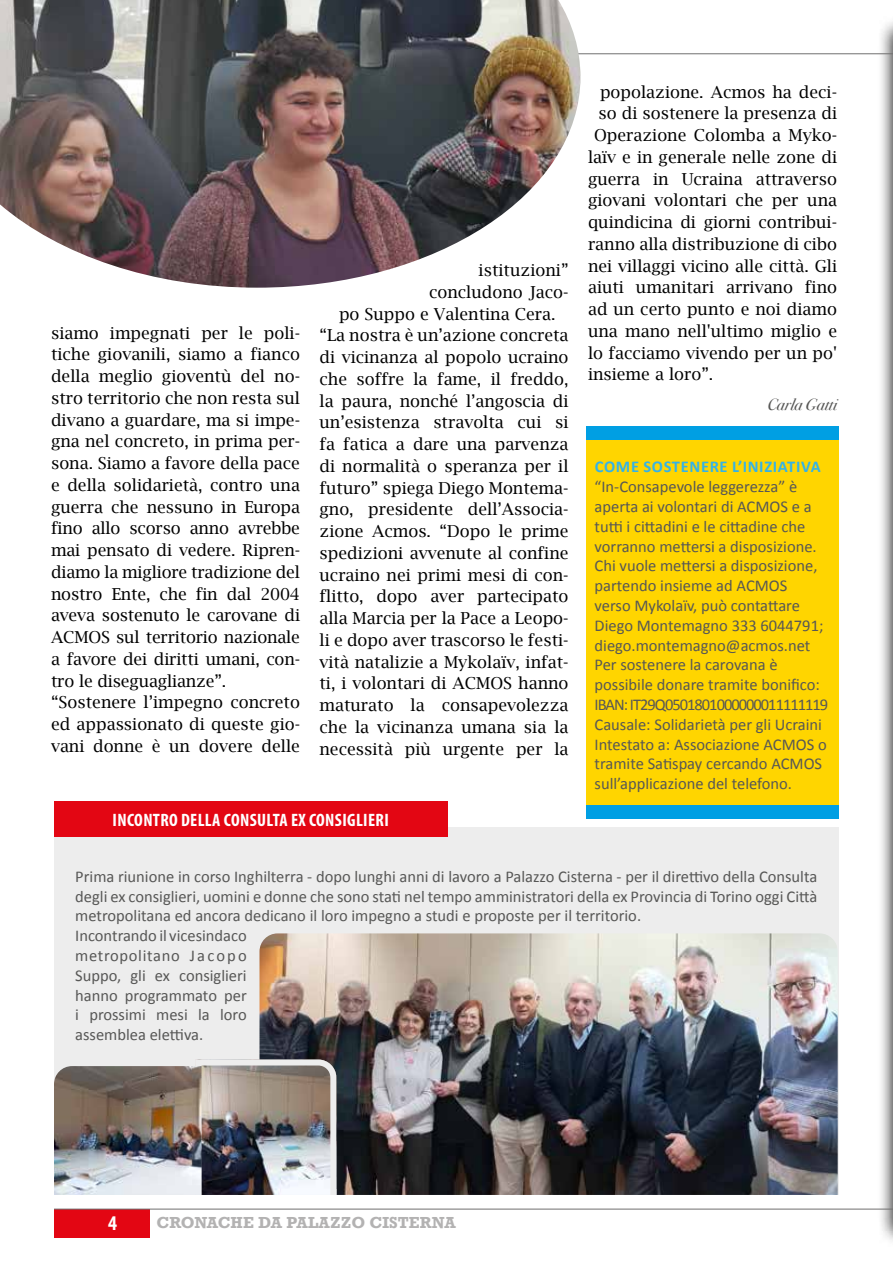
<style>
.page{position:relative;width:893px;height:1263px;background:#fff}
.page>*{position:absolute;margin:0;border:0;box-sizing:border-box;transform-origin:0 0}
.t1{font:700 condensed 21px "Myriad Pro";color:#fff}
.t2{font:700 condensed 18px "Myriad Pro";letter-spacing:.02em;color:#fff}
.t3{font:16.5px/21.8px "Lucida Bright";color:#000}
.t4{font:16.5px/19.8px "Calibri";color:#575756}
.t5{font:700 16.5px "Calibri";letter-spacing:.04em;color:#33b2e9}
.t6{font:italic 16.5px "Bodoni Svty Two ITCTT";color:#575756}
.t7{font:700 15px "Rockwell";letter-spacing:.01em;color:#b3b2b2}
</style>
<div class="page">
<svg style="left:877px;top:22px;width:16px;height:1219px"></svg>
<hr style="left:892px;top:32px;width:1px;height:1199px;background:#fff">
<hr style="left:0;top:54px;width:893px;height:1px;background:#706f6f">
<div style="left:54px;top:1209px;width:96px;height:28px;background:#e30613"></div>
<hr style="left:54px;top:1209px;width:839px;height:1px;background:#706f6f">
<div style="left:54px;top:827px;width:784px;height:368px;background:#ededed"></div>
<div style="left:54px;top:801px;width:393px;height:36px;background:#e30613"></div>
<img style="left:259px;top:933px;width:579px;height:262px">
<img style="left:196px;top:1056px;width:143px;height:139px">
<img style="left:54px;top:1066px;width:148px;height:129px">
<img style="left:0;top:0;width:580px;height:288px">
<div style="left:586px;top:426px;width:252px;height:387px;background:#ffd500"></div>
<div style="left:586px;top:805px;width:252px;height:14px;background:#009fe3"></div>
<div style="left:586px;top:426px;width:252px;height:14px;background:#009fe3"></div>
<p class="t3" style="left:51px;top:322px;width:251px">siamo impegnati per le poli&shy;tiche giovanili, siamo a fianco della meglio gioventù del no&shy;stro territorio che non resta sul divano a guardare, ma si impe&shy;gna nel concreto, in prima per&shy;sona. Siamo a favore della pace e della solidarietà, contro una guerra che nessuno in Europa fino allo scorso anno avrebbe mai pensato di vedere. Ripren&shy;diamo la migliore tradizione del nostro Ente, che fin dal 2004 aveva sostenuto le carovane di<br>ACMOS sul territorio nazionale a favore dei diritti umani, con&shy;tro le diseguaglianze”. “Sostenere l’impegno concreto ed appassionato di queste gio&shy;vani donne è un dovere delle</p>
<p class="t3" style="left:479px;top:259px;width:92px">istituzioni”</p>
<p class="t3" style="left:429px;top:281px;width:141px">concludono Jaco-</p>
<p class="t3" style="left:339px;top:303px;width:218px">po Suppo e Valentina Cera.</p>
<p class="t3" style="left:319px;top:325px;width:251px">“La nostra è un’azione concreta</p>
<p class="t3" style="left:319px;top:346px;width:251px">di vicinanza al popolo ucraino</p>
<p class="t3" style="left:319px;top:368px;width:251px">che soffre la fame, il freddo,</p>
<p class="t3" style="left:319px;top:390px;width:250px">la paura, nonché l’angoscia di</p>
<p class="t3" style="left:319px;top:412px;width:251px">un’esistenza stravolta cui si</p>
<p class="t3" style="left:319px;top:433px;width:251px">fa fatica a dare una parvenza</p>
<p class="t3" style="left:319px;top:455px;width:251px">di normalità o speranza per il</p>
<p class="t3" style="left:319px;top:477px;width:251px">futuro” spiega Diego Montema-</p>
<p class="t3" style="left:319px;top:499px;width:251px">gno, presidente dell’Associa-</p>
<p class="t3" style="left:319px;top:520px;width:251px">zione Acmos. “Dopo le prime</p>
<p class="t3" style="left:319px;top:542px;width:251px">spedizioni avvenute al confine</p>
<p class="t3" style="left:319px;top:564px;width:251px">ucraino nei primi mesi di con-</p>
<p class="t3" style="left:319px;top:586px;width:251px">flitto, dopo aver partecipato</p>
<p class="t3" style="left:319px;top:607px;width:251px">alla Marcia per la Pace a Leopo-</p>
<p class="t3" style="left:319px;top:629px;width:251px">li e dopo aver trascorso le festi-</p>
<p class="t3" style="left:319px;top:651px;width:251px">vità natalizie a Mykolaïv, infat-</p>
<p class="t3" style="left:319px;top:673px;width:250px">ti, i volontari di ACMOS hanno</p>
<p class="t3" style="left:319px;top:694px;width:251px">maturato la consapevolezza</p>
<p class="t3" style="left:319px;top:716px;width:250px">che la vicinanza umana sia la</p>
<p class="t3" style="left:319px;top:738px;width:251px">necessità più urgente per la</p>
<p class="t2" style="left:113px;top:809px;width:278px">INCONTRO DELLA CONSULTA EX CONSIGLIERI</p>
<p class="t3" style="left:600px;top:81px;width:238px">popolazione. Acmos ha deci-</p>
<p class="t3" style="left:599px;top:103px;width:240px">so di sostenere la presenza di</p>
<p class="t3" style="left:594px;top:124px;width:244px">Operazione Colomba a Myko-</p>
<p class="t3" style="left:588px;top:146px;width:251px">laïv e in generale nelle zone di</p>
<p class="t3" style="left:588px;top:168px;width:251px">guerra in Ucraina attraverso</p>
<p class="t3" style="left:588px;top:190px;width:251px">giovani volontari che per una</p>
<p class="t3" style="left:588px;top:211px;width:251px">quindicina di giorni contribui-</p>
<p class="t3" style="left:588px;top:233px;width:251px">ranno alla distribuzione di cibo</p>
<p class="t3" style="left:588px;top:255px;width:251px">nei villaggi vicino alle città. Gli</p>
<p class="t3" style="left:588px;top:277px;width:251px">aiuti umanitari arrivano fino</p>
<p class="t3" style="left:588px;top:298px;width:251px">ad un certo punto e noi diamo</p>
<p class="t3" style="left:588px;top:320px;width:251px">una mano nell'ultimo miglio e</p>
<p class="t3" style="left:588px;top:342px;width:251px">lo facciamo vivendo per un po'</p>
<p class="t3" style="left:588px;top:364px;width:127px">insieme a loro”.</p>
<p class="t6" style="left:767px;top:390px;width:71px">Carla Gatti</p>
<p class="t5" style="left:595px;top:455px;width:227px">COME SOSTENERE L’INIZIATIVA</p>
<p class="t4" style="left:595px;top:476px;width:235px">“In-Consapevole leggerezza” è aperta ai volontari di ACMOS e a tutti i cittadini e le cittadine che vorranno mettersi a disposizione.<br>Chi vuole mettersi a disposizione, partendo insieme ad ACMOS<br>verso Mykolaïv, può contattare Diego Montemagno 333 6044791; diego.montemagno@acmos.net Per sostenere la carovana è possibile donare tramite bonifico:<br>IBAN: IT29Q0501801000000011111119<br>Causale: Solidarietà per gli Ucraini Intestato a: Associazione ACMOS o tramite Satispay cercando ACMOS sull’applicazione del telefono.</p>
<p class="t4" style="left:75px;top:866px;width:743px">Prima riunione in corso Inghilterra - dopo lunghi anni di lavoro a Palazzo Cisterna - per il direttivo della Consulta degli ex consiglieri, uomini e donne che sono stati nel tempo amministratori della ex Provincia di Torino oggi Città metropolitana ed ancora dedicano il loro impegno a studi e proposte per il territorio.<br>Incontrando il vicesindaco<br>metropolitano Jacopo<br>Suppo, gli ex consiglieri<br>hanno programmato per<br>i prossimi mesi la loro<br>assemblea elettiva.</p>
<p class="t1" style="left:108px;top:1210px;width:10px">4</p>
<p class="t7" style="left:156px;top:1213px;width:301px">CRONACHE DA PALAZZO CISTERNA</p>
</div>
